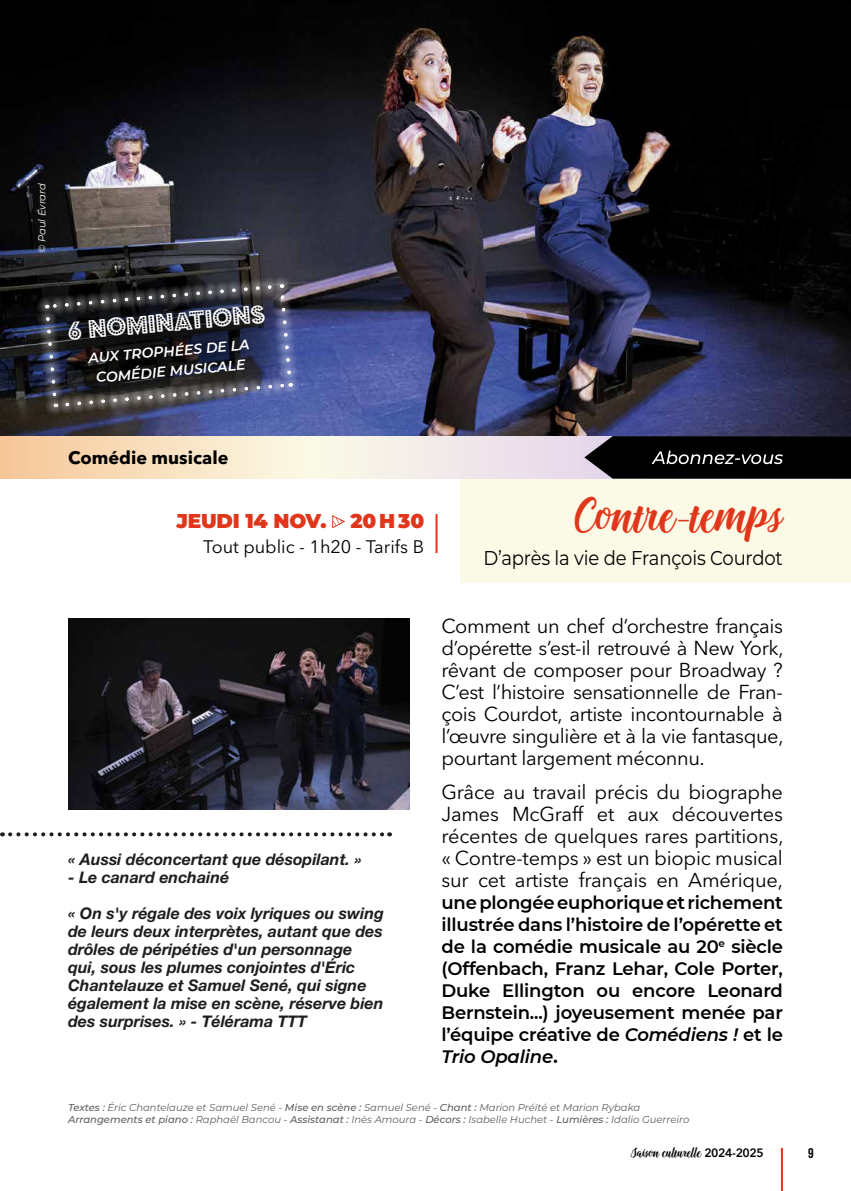
<style>
.page{position:relative;width:851px;height:1191px;background:#fff}
.page>*{position:absolute;margin:0;border:0;box-sizing:border-box;transform-origin:0 0}
.t1{font:44px "Onadio";color:#e0361b}
.t2{font:28px "Budmo Jiggler";color:#fff}
.t3{font:20px/22px "Avenir Next LT Pro";letter-spacing:-.02em;color:#000;text-align:justify}
.t4{font:20px "Montserrat";letter-spacing:-.01em;color:#000;scale:.9 1}
.t5{font:900 20px "Montserrat";letter-spacing:-.01em;color:#e0361b}
.t6{font:600 18px/22px "Montserrat";letter-spacing:-.01em;color:#000;text-align:justify}
.t7{font:18px "Avenir Next LT Pro";color:#000}
.t8{font:700 18px "Avenir Next LT Pro";color:#000}
.t9{font:italic 700 16px/18px "Helvetica Neue LT Pro";color:#1e1e1c}
.t10{font:italic 600 14px/20px "Montserrat";color:#fff;text-align:center}
.t11{font:700 14px "Bebas Neue";color:#000}
.t12{font:12px "Onadio";color:#000}
.t13{font:italic 10px/12px "Montserrat";color:#5a5d62}
.t14{font:italic 10px "Montserrat";color:#fff}
.s1{font-style:italic}
.s2{font-size:20px}
.s3{font-weight:500}
.s4{font-family:"Avenir Next LT Pro";font-weight:600}
</style>
<div class="page">
<img style="left:0;top:0;width:850px;height:436px">
<div style="left:460px;top:478px;width:390px;height:105px;background:#fbfae6"></div>
<svg style="left:0;top:436px;width:584px;height:42px;background:#f5e4d2"></svg>
<svg style="left:584px;top:436px;width:266px;height:42px;background:#171718"></svg>
<hr style="left:435px;top:514px;width:2px;height:39px;background:#e0361b">
<svg style="left:332px;top:515px;width:13px;height:13px"></svg>
<svg style="left:10px;top:832px;width:380px;height:4px"></svg>
<img style="left:68px;top:618px;width:341px;height:191px">
<svg style="left:36px;top:275px;width:265px;height:141px;background:#303241"></svg>
<hr style="left:780px;top:1147px;width:2px;height:44px;background:#e0361b">
<p class="t14" style="left:35px;top:253px;width:71px;rotate:-90deg">© Paul Évrard</p>
<h2 class="t2" style="left:67px;top:315px;width:199px;rotate:-5deg">6 nominations</h2>
<p class="t10" style="left:87px;top:347px;width:163px;rotate:-5deg">AUX TROPHÉES DE LA<br>COMÉDIE MUSICALE</p>
<p class="t8" style="left:68px;top:447px;width:162px">Comédie musicale</p>
<p class="t5" style="left:176px;top:506px;width:249px">JEUDI 14 NOV. 20 H 30</p>
<p class="t7" style="left:203px;top:536px;width:222px">Tout public - 1h20 - Tarifs B</p>
<h1 class="t1" style="left:575px;top:490px;width:209px">Contre-temps</h1>
<p class="t4" style="left:483px;top:544px;width:334px">D’après la vie de François Courdot</p>
<p class="t9" style="left:68px;top:849px;width:295px">« Aussi déconcertant que désopilant. »</p>
<p class="t9" style="left:68px;top:867px;width:163px">- Le canard enchainé</p>
<p class="t9" style="left:68px;top:903px;width:317px">« On s'y régale des voix lyriques ou swing de leurs deux interprètes, autant que des drôles de péripéties d'un personnage qui, sous les plumes conjointes d'Éric Chantelauze et Samuel Sené, qui signe également la mise en scène, réserve bien des surprises. » - Télérama TTT</p>
<p class="t3" style="left:441px;top:615px;width:343px">Comment un chef d’orchestre français d’opérette s’est-il retrouvé à New York, rêvant de composer pour Broadway ?<br>C’est l’histoire sensationnelle de Fran&shy;çois Courdot, artiste incontournable à l’œuvre singulière et à la vie fantasque, pourtant largement méconnu.</p>
<p class="t3" style="left:441px;top:780px;width:343px">Grâce au travail précis du biographe James McGraff et aux découvertes récentes de quelques rares partitions, « Contre-temps » est un biopic musical sur cet artiste français en Amérique,</p>
<p class="t6" style="left:441px;top:890px;width:343px">une plongée euphorique et richement illustrée dans l’histoire de l’opérette et de la comédie musicale au 20<sup>e</sup> siècle (Offenbach, Franz Lehar, Cole Porter, Duke Ellington ou encore Leonard Bernstein...) joyeusement menée par l’équipe créative de <span class="s1">Comédiens !</span> et le <span class="s1">Trio Opaline</span><span class="s2">.</span></p>
<p class="t13" style="left:68px;top:1101px;width:622px"><span class="s3">Textes :</span> Éric Chantelauze et Samuel Sené - <span class="s3">Mise en scène :</span> Samuel Sené - <span class="s3">Chant :</span> Marion Préïté et Marion Rybaka<br><span class="s3">Arrangements et piano :</span> Raphaël Bancou - <span class="s3">Assistanat :</span> Inès Amoura - <span class="s3">Décors :</span> Isabelle Huchet - <span class="s3">Lumières :</span> Idalio Guerreiro</p>
<p class="t12" style="left:631px;top:1146px;width:134px">Saison culturelle <span class="s4">2024-2025</span></p>
<p class="t11" style="left:807px;top:1145px;width:7px">9</p>
</div>
